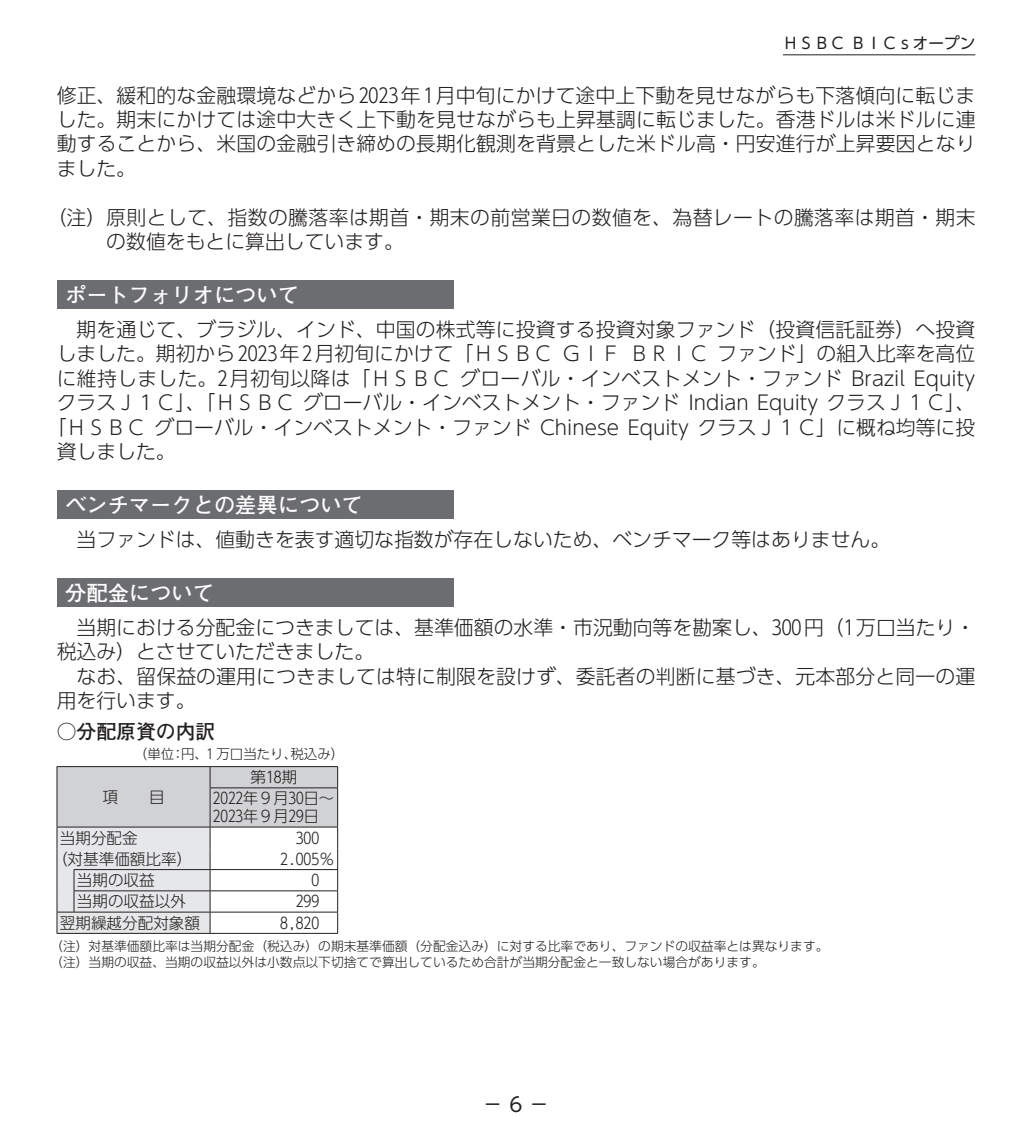
<style>
.page{position:relative;width:1032px;height:1134px;background:#fff}
.page>*{position:absolute;margin:0;border:0;box-sizing:border-box;transform-origin:0 0}
.t1{font:700 21.2px "Futo Go B101 Pro";color:#fff}
.t2{font:300 19.8px/24.4px "UD Shin Go Pro";color:#231f20}
.t3{font:300 19.8px/24.4px "UD Shin Go Pro";letter-spacing:.02em;color:#231f20}
.t4{font:700 19.8px "Futo Go B101 Pro";color:#231f20}
.t5{font:19.8px "UD Shin Go Pro";color:#231f20}
.t6{font:300 15.6px/21.2px "UD Shin Go Pro";color:#231f20;text-align:center}
.t7{font:15.6px "UD Shin Go Pro";color:#231f20}
.t8{font:300 13.4px "UD Shin Go Pro";color:#231f20}
.t9{font:300 12.8px/16.4px "UD Shin Go Pro";color:#231f20}
</style>
<div class="page">
<div style="left:57px;top:280px;width:397px;height:29px;background:#6c6d70"></div>
<div style="left:57px;top:490px;width:397px;height:29px;background:#6c6d70"></div>
<div style="left:57px;top:578px;width:397px;height:29px;background:#6c6d70"></div>
<svg style="left:57px;top:766px;width:281px;height:168px"></svg>
<hr style="left:57px;top:788px;width:1px;height:39px;background:#231f20">
<hr style="left:783px;top:54px;width:192px;height:1px;background:#231f20">
<p class="t7" style="left:783px;top:31px;width:194px">ＨＳＢＣ ＢＩＣｓオープン</p>
<p class="t2" style="left:57px;top:82px;width:920px;text-align:justify">修正、緩和的な金融環境などから2023年1月中旬にかけて途中上下動を見せながらも下落傾向に転じました。期末にかけては途中大きく上下動を見せながらも上昇基調に転じました。香港ドルは米ドルに連動することから、米国の金融引き締めの長期化観測を背景とした米ドル高・円安進行が上昇要因となりました。</p>
<p class="t3" style="left:106px;top:204px;width:871px;text-indent:-60px">（注）原則として、指数の騰落率は期首・期末の前営業日の数値を、為替レートの騰落率は期首・期末の数値をもとに算出しています。</p>
<p class="t1" style="left:65px;top:278px;width:235px">ポートフォリオについて</p>
<p class="t2" style="left:77px;top:316px;width:900px">期を通じて、ブラジル、インド、中国の株式等に投資する投資対象ファンド（投資信託証券）へ投資</p>
<p class="t2" style="left:57px;top:341px;width:920px">しました。期初から2023年2月初旬にかけて「ＨＳＢＣ ＧＩＦ ＢＲＩＣ ファンド」の組入比率を高位</p>
<p class="t2" style="left:57px;top:365px;width:920px">に維持しました。2月初旬以降は「ＨＳＢＣ グローバル・インベストメント・ファンド Brazil Equity</p>
<p class="t2" style="left:57px;top:390px;width:920px">クラスＪ１Ｃ」、「ＨＳＢＣ グローバル・インベストメント・ファンド Indian Equity クラスＪ１Ｃ」、</p>
<p class="t2" style="left:47px;top:414px;width:930px">「ＨＳＢＣ グローバル・インベストメント・ファンド Chinese Equity クラスＪ１Ｃ」に概ね均等に投</p>
<p class="t2" style="left:57px;top:439px;width:121px">資しました。</p>
<p class="t1" style="left:65px;top:488px;width:299px">ベンチマークとの差異について</p>
<p class="t2" style="left:77px;top:527px;width:815px">当ファンドは、値動きを表す適切な指数が存在しないため、ベンチマーク等はありません。</p>
<p class="t1" style="left:65px;top:576px;width:150px">分配金について</p>
<p class="t2" style="left:57px;top:615px;width:920px;text-indent:20px">当期における分配金につきましては、基準価額の水準・市況動向等を勘案し、300円（1万口当たり・税込み）とさせていただきました。</p>
<p class="t2" style="left:57px;top:663px;width:920px;text-indent:20px">なお、留保益の運用につきましては特に制限を設けず、委託者の判断に基づき、元本部分と同一の運用を行います。</p>
<p class="t4" style="left:57px;top:716px;width:160px">○分配原資の内訳</p>
<p class="t8" style="left:134px;top:743px;width:212px">（単位：円、１万口当たり、税込み）</p>
<p class="t6" style="left:102px;top:786px;width:17px">項</p>
<p class="t6" style="left:149px;top:786px;width:17px">目</p>
<p class="t6" style="left:213px;top:766px;width:122px">第18期<br>2022年９月30日～</p>
<p class="t6" style="left:213px;top:805px;width:107px">2023年９月29日</p>
<p class="t6" style="left:60px;top:826px;width:79px">当期分配金</p>
<p class="t6" style="left:296px;top:826px;width:25px">300</p>
<p class="t6" style="left:52px;top:848px;width:142px">（対基準価額比率）</p>
<p class="t6" style="left:280px;top:848px;width:56px">2.005％</p>
<p class="t6" style="left:77px;top:869px;width:79px">当期の収益</p>
<p class="t6" style="left:311px;top:869px;width:9px">0</p>
<p class="t6" style="left:77px;top:890px;width:111px">当期の収益以外</p>
<p class="t6" style="left:296px;top:890px;width:25px">299</p>
<p class="t6" style="left:60px;top:912px;width:142px">翌期繰越分配対象額</p>
<p class="t6" style="left:280px;top:912px;width:40px">8,820</p>
<p class="t9" style="left:50px;top:937px;width:780px">（注）対基準価額比率は当期分配金（税込み）の期末基準価額（分配金込み）に対する比率であり、ファンドの収益率とは異なります。（注）当期の収益、当期の収益以外は小数点以下切捨てで算出しているため合計が当期分配金と一致しない場合があります。</p>
<p class="t5" style="left:483px;top:1088px;width:67px">－ 6 －</p>
</div>
